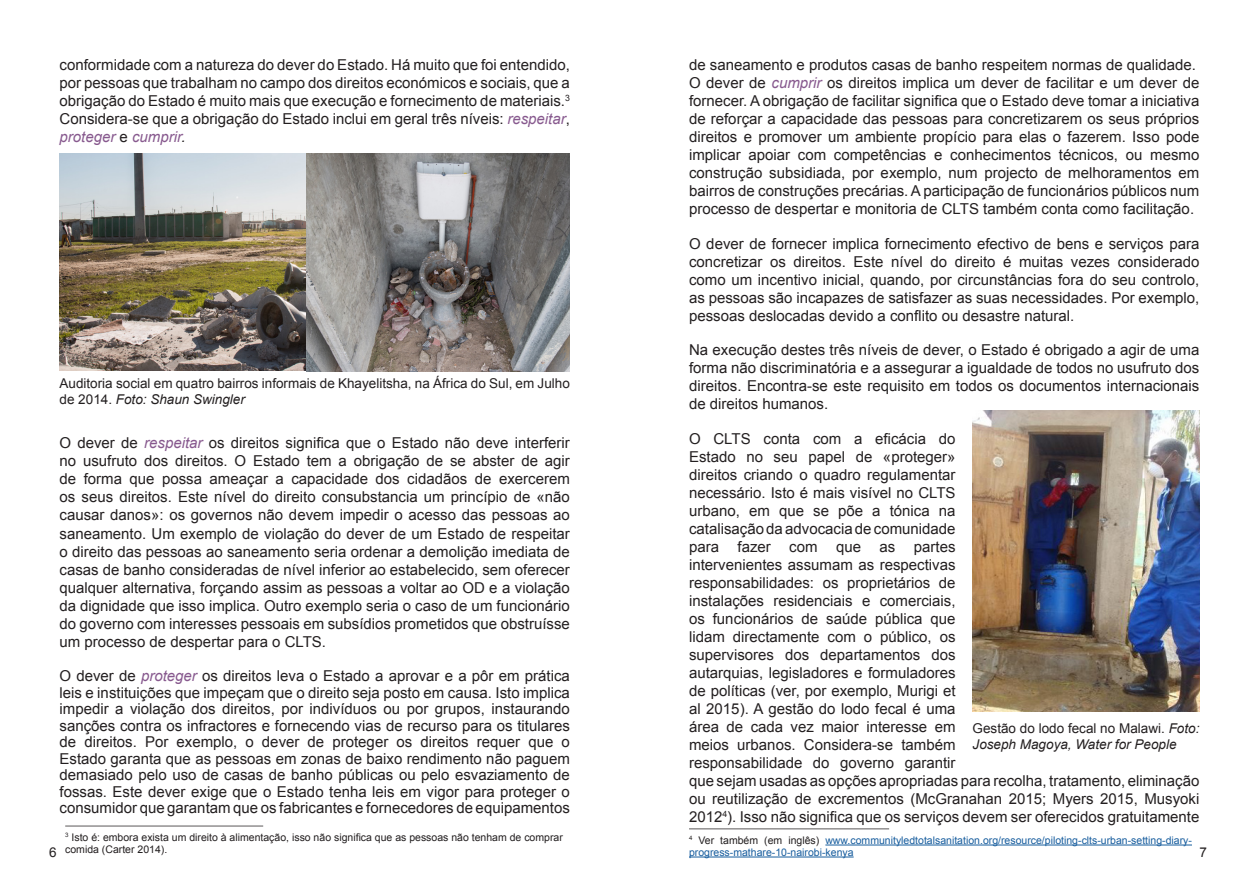
<style>
.page{position:relative;width:1259px;height:893px;background:#fff}
.page>*{position:absolute;margin:0;border:0;box-sizing:border-box;transform-origin:0 0}
.t1{font:15px/18px "Arial";color:#231f20;text-align:justify}
.t2{font:13.5px/16.2px "Arial";color:#231f20}
.t3{font:italic 13.5px/16.2px "Arial";color:#231f20}
.t4{font:10.5px/12px "Arial";color:#175d9e}
.t5{font:10.5px/12px "Arial";color:#231f20}
.s1{font-style:italic;color:#87598e}
.s2{font-style:italic}
.s3{font-style:normal}
.s4{color:#231f20}
</style>
<div class="page">
<img style="left:972px;top:410px;width:227px;height:301px">
<hr style="left:65px;top:826px;width:198px;height:1px;background:#231f20">
<img style="left:60px;top:154px;width:510px;height:217px">
<hr style="left:689px;top:828px;width:200px;height:1px;background:#231f20">
<hr style="left:825px;top:845px;width:367px;height:1px;background:#175d9e">
<hr style="left:689px;top:857px;width:164px;height:1px;background:#175d9e">
<p class="t1" style="left:60px;top:56px;width:512px">conformidade com a natureza do dever do Estado. Há muito que foi entendido, por pessoas que trabalham no campo dos direitos económicos e sociais, que a obrigação do Estado é muito mais que execução e fornecimento de materiais.<sup>3<br></sup>Considera-se que a obrigação do Estado inclui em geral três níveis: <span class="s1">respeitar</span>, <span class="s1">proteger</span> e <span class="s1">cumprir</span><span class="s2">.</span></p>
<p class="t2" style="left:60px;top:375px;width:512px">Auditoria social em quatro bairros informais de Khayelitsha, na África do Sul, em Julho de 2014. <span class="s2">Foto: Shaun Swingler</span></p>
<p class="t1" style="left:60px;top:434px;width:512px">O dever de <span class="s1">respeitar</span> os direitos significa que o Estado não deve interferir no usufruto dos direitos. O Estado tem a obrigação de se abster de agir de forma que possa ameaçar a capacidade dos cidadãos de exercerem os seus direitos. Este nível do direito consubstancia um princípio de «não causar danos»: os governos não devem impedir o acesso das pessoas ao saneamento. Um exemplo de violação do dever de um Estado de respeitar o direito das pessoas ao saneamento seria ordenar a demolição imediata de casas de banho consideradas de nível inferior ao estabelecido, sem oferecer qualquer alternativa, forçando assim as pessoas a voltar ao OD e a violação da dignidade que isso implica. Outro exemplo seria o caso de um funcionário do governo com interesses pessoais em subsídios prometidos que obstruísse um processo de despertar para o CLTS.</p>
<p class="t1" style="left:60px;top:667px;width:512px;line-height:16.5px">O dever de <span class="s1">proteger</span> os direitos leva o Estado a aprovar e a pôr em prática leis e instituições que impeçam que o direito seja posto em causa. Isto implica impedir a violação dos direitos, por indivíduos ou por grupos, instaurando sanções contra os infractores e fornecendo vias de recurso para os titulares de direitos. Por exemplo, o dever de proteger os direitos requer que o Estado garanta que as pessoas em zonas de baixo rendimento não paguem demasiado pelo uso de casas de banho públicas ou pelo esvaziamento de fossas. Este dever exige que o Estado tenha leis em vigor para proteger o consumidor que garantam que os fabricantes e fornecedores de equipamentos</p>
<p class="t1" style="left:689px;top:56px;width:508px">de saneamento e produtos casas de banho respeitem normas de qualidade.</p>
<p class="t1" style="left:689px;top:74px;width:512px">O dever de <span class="s1">cumprir</span> os direitos implica um dever de facilitar e um dever de fornecer. A obrigação de facilitar significa que o Estado deve tomar a iniciativa de reforçar a capacidade das pessoas para concretizarem os seus próprios direitos e promover um ambiente propício para elas o fazerem. Isso pode implicar apoiar com competências e conhecimentos técnicos, ou mesmo construção subsidiada, por exemplo, num projecto de melhoramentos em bairros de construções precárias. A participação de funcionários públicos num processo de despertar e monitoria de CLTS também conta como facilitação.</p>
<p class="t1" style="left:689px;top:235px;width:512px">O dever de fornecer implica fornecimento efectivo de bens e serviços para concretizar os direitos. Este nível do direito é muitas vezes considerado como um incentivo inicial, quando, por circunstâncias fora do seu controlo, as pessoas são incapazes de satisfazer as suas necessidades. Por exemplo, pessoas deslocadas devido a conflito ou desastre natural.</p>
<p class="t1" style="left:689px;top:341px;width:512px">Na execução destes três níveis de dever, o Estado é obrigado a agir de uma forma não discriminatória e a assegurar a igualdade de todos no usufruto dos direitos. Encontra-se este requisito em todos os documentos internacionais de direitos humanos.</p>
<p class="t1" style="left:689px;top:430px;width:512px;text-align:left">O CLTS conta com a eficácia do<br>Estado no seu papel de «proteger»<br>direitos criando o quadro regulamentar<br>necessário. Isto é mais visível no CLTS<br>urbano, em que se põe a tónica na<br>catalisação da advocacia de comunidade<br>para fazer com que as partes<br>intervenientes assumam as respectivas<br>responsabilidades: os proprietários de<br>instalações residenciais e comerciais,<br>os funcionários de saúde pública que<br>lidam directamente com o público, os<br>supervisores dos departamentos dos<br>autarquias, legisladores e formuladores<br>de políticas (ver, por exemplo, Murigi et<br>al 2015). A gestão do lodo fecal é uma<br>área de cada vez maior interesse em<br>meios urbanos. Considera-se também<br>responsabilidade do governo garantir<br>que sejam usadas as opções apropriadas para recolha, tratamento, eliminação ou reutilização de excrementos (McGranahan 2015; Myers 2015, Musyoki 2012<sup>4</sup>). Isso não significa que os serviços devem ser oferecidos gratuitamente</p>
<p class="t3" style="left:972px;top:720px;width:228px"><span class="s3">Gestão do lodo fecal no Malawi.</span> Foto:<br>Joseph Magoya, Water for People</p>
<p class="t5" style="left:65px;top:831px;width:499px"><sup>3</sup> Isto é: embora exista um direito à alimentação, isso não significa que as pessoas não tenham de comprar comida (Carter 2014).</p>
<p class="t4" style="left:689px;top:834px;width:504px"><sup>4</sup> <span class="s4">Ver também (em inglês)</span> www.communityledtotalsanitation.org/resource/piloting-clts-urban-setting-diary&shy;progress-mathare-10-nairobi-kenya</p>
<p class="t2" style="left:49px;top:844px;width:9px">6</p>
<p class="t2" style="left:1199px;top:844px;width:9px">7</p>
</div>
